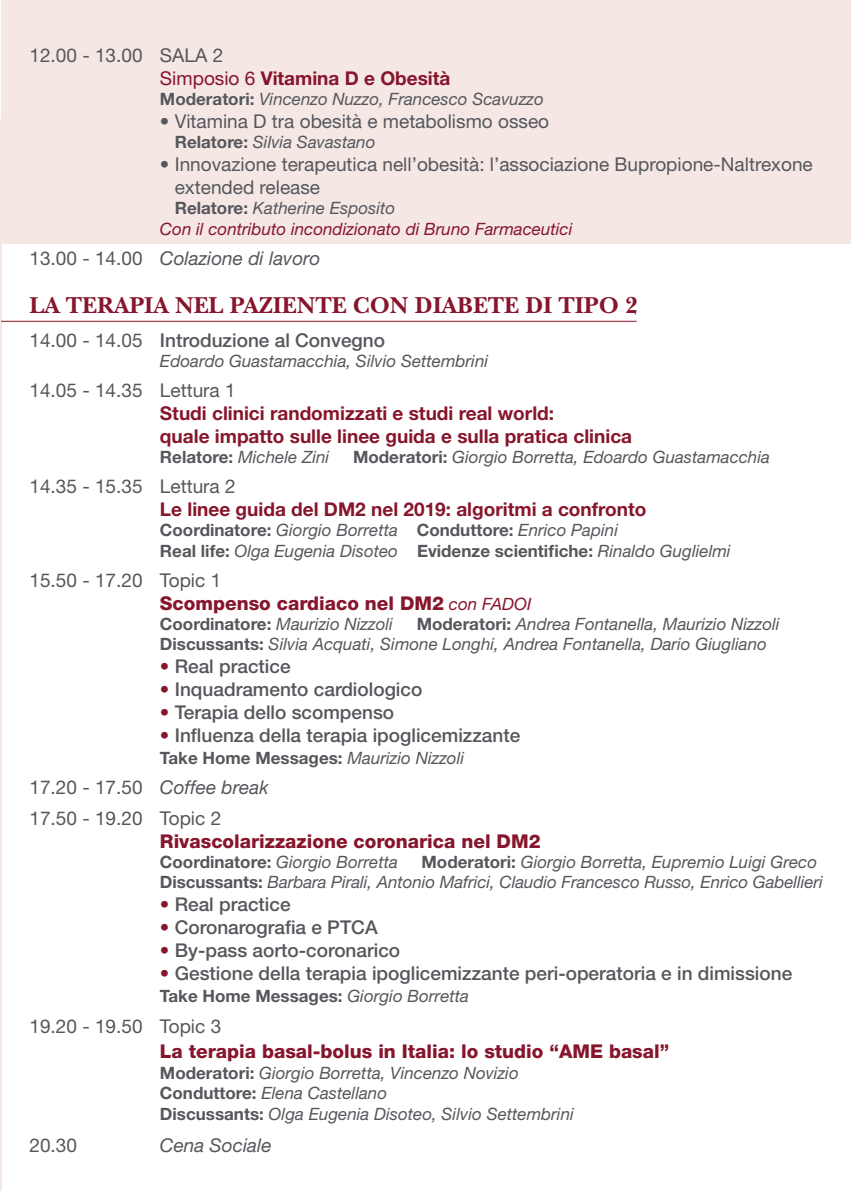
<style>
.page{position:relative;width:851px;height:1191px;background:#fff}
.page>*{position:absolute;margin:0;border:0;box-sizing:border-box;transform-origin:0 0}
.t1{font:700 24px "New Baskerville Std";color:#87152b}
.t2{font:500 19px "Helvetica Neue LT Std";color:#55575c}
.t3{font:19px/22.8px "Helvetica Neue LT Std";color:#55575c}
.t4{font:700 19px/22.8px "Helvetica Neue LT Std";color:#87152b}
.t5{font:800 19px/22.8px "Helvetica Neue LT Std";color:#87152b}
.t6{font:italic 19px "Helvetica Neue LT Std";color:#55575c}
.t7{font:italic 17px/20.4px "Helvetica Neue LT Std";color:#55575c}
.t8{font:italic 17px/20.4px "Helvetica Neue LT Std";color:#87152b}
.t9{font:700 17px "Helvetica Neue LT Std";color:#55575c}
.s1{font-weight:400;color:#55575c}
.s2{font-weight:400}
.s3{font-weight:700;font-style:normal}
.s4{font-weight:700;font-style:normal;color:#55575c}
.s5{color:#55575c}
.s6{font-style:normal}
.s7{font-weight:400;font-style:italic;font-size:17px}
.s8{color:#87152b}
.s9{font-weight:400;font-style:italic}
.s10{font-style:italic}
</style>
<div class="page">
<div style="left:1px;top:0;width:849px;height:244px;background:#f4e7e4"></div>
<hr style="left:0;top:119px;width:1px;height:1072px;background:#f4e7e4">
<hr style="left:1px;top:321px;width:635px;height:1px;background:#87152b">
<p class="t4" style="left:160px;top:43px;width:292px;text-indent:-130px"><span class="s1">12.00 - 13.00 SALA 2<br></span><span class="s2">Simposio 6</span> Vitamina D e Obesità</p>
<p class="t7" style="left:160px;top:88px;width:385px"><span class="s3">Moderatori:</span> Vincenzo Nuzzo, Francesco Scavuzzo</p>
<p class="t3" style="left:160px;top:109px;width:390px">• Vitamina D tra obesità e metabolismo osseo</p>
<p class="t7" style="left:175px;top:132px;width:202px"><span class="s3">Relatore:</span> Silvia Savastano</p>
<p class="t3" style="left:175px;top:153px;width:639px;text-indent:-15px">• Innovazione terapeutica nell’obesità: l’associazione Bupropione-Naltrexone extended release</p>
<p class="t8" style="left:160px;top:198px;width:414px;text-indent:15px"><span class="s4">Relatore:</span> <span class="s5">Katherine Esposito<br></span>Con il contributo incondizionato di Bruno Farmaceutici</p>
<p class="t6" style="left:29px;top:246px;width:292px"><span class="s6">13.00 - 14.00</span> Colazione di lavoro</p>
<h1 class="t1" style="left:29px;top:291px;width:609px">LA TERAPIA NEL PAZIENTE CON DIABETE DI TIPO 2</h1>
<p class="t2" style="left:29px;top:328px;width:357px"><span class="s2">14.00 - 14.05</span> Introduzione al Convegno</p>
<p class="t7" style="left:160px;top:350px;width:330px">Edoardo Guastamacchia, Silvio Settembrini</p>
<p class="t3" style="left:29px;top:379px;width:208px">14.05 - 14.35 Lettura 1</p>
<p class="t4" style="left:160px;top:401px;width:473px">Studi clinici randomizzati e studi real world:<br>quale impatto sulle linee guida e sulla pratica clinica</p>
<p class="t7" style="left:160px;top:446px;width:171px"><span class="s3">Relatore:</span> Michele Zini</p>
<p class="t7" style="left:353px;top:446px;width:418px"><span class="s3">Moderatori:</span> Giorgio Borretta, Edoardo Guastamacchia</p>
<p class="t3" style="left:29px;top:475px;width:208px">14.35 - 15.35 Lettura 2</p>
<p class="t4" style="left:160px;top:497px;width:488px">Le linee guida del DM2 nel 2019: algoritmi a confronto</p>
<p class="t7" style="left:160px;top:520px;width:572px"><span class="s3">Coordinatore:</span> Giorgio Borretta <span class="s3">Conduttore:</span> Enrico Papini<br><span class="s3">Real life:</span> Olga Eugenia Disoteo <span class="s3">Evidenze scientifiche:</span> Rinaldo Guglielmi</p>
<p class="t5" style="left:160px;top:568px;width:373px;text-indent:-130px"><span class="s1">15.50 - 17.20 Topic 1<br></span>Scompenso cardiaco nel DM2 <span class="s7">con FADOI</span></p>
<p class="t7" style="left:160px;top:613px;width:234px"><span class="s3">Coordinatore:</span> Maurizio Nizzoli</p>
<p class="t7" style="left:160px;top:613px;width:621px;text-indent:257px"><span class="s3">Moderatori:</span> Andrea Fontanella, Maurizio Nizzoli<br><span class="s3">Discussants:</span> Silvia Acquati, Simone Longhi, Andrea Fontanella, Dario Giugliano</p>
<p class="t2" style="left:160px;top:655px;width:132px"><span class="s8">•</span> Real practice</p>
<p class="t2" style="left:160px;top:678px;width:264px"><span class="s8">•</span> Inquadramento cardiologico</p>
<p class="t2" style="left:160px;top:700px;width:236px"><span class="s8">•</span> Terapia dello scompenso</p>
<p class="t2" style="left:160px;top:723px;width:362px"><span class="s8">•</span> Influenza della terapia ipoglicemizzante</p>
<p class="t9" style="left:160px;top:747px;width:306px">Take Home Messages: <span class="s9">Maurizio Nizzoli</span></p>
<p class="t3" style="left:29px;top:771px;width:240px;line-height:31.2px">17.20 - 17.50 <span class="s10">Coffee break<br></span>17.50 - 19.20 Topic 2</p>
<p class="t5" style="left:160px;top:829px;width:382px">Rivascolarizzazione coronarica nel DM2</p>
<p class="t7" style="left:160px;top:851px;width:239px"><span class="s3">Coordinatore:</span> Giorgio Borretta</p>
<p class="t7" style="left:160px;top:851px;width:664px;text-indent:261px"><span class="s3">Moderatori:</span> Giorgio Borretta, Eupremio Luigi Greco<br><span class="s3">Discussants:</span> Barbara Pirali, Antonio Mafrici, Claudio Francesco Russo, Enrico Gabellieri</p>
<p class="t2" style="left:160px;top:893px;width:132px"><span class="s8">•</span> Real practice</p>
<p class="t2" style="left:160px;top:916px;width:219px"><span class="s8">•</span> Coronarografia e PTCA</p>
<p class="t2" style="left:160px;top:938px;width:242px"><span class="s8">•</span> By-pass aorto-coronarico</p>
<p class="t2" style="left:160px;top:961px;width:633px"><span class="s8">•</span> Gestione della terapia ipoglicemizzante peri-operatoria e in dimissione</p>
<p class="t9" style="left:160px;top:985px;width:310px">Take Home Messages: <span class="s9">Giorgio Borretta</span></p>
<p class="t3" style="left:29px;top:1014px;width:193px">19.20 - 19.50 Topic 3</p>
<p class="t5" style="left:160px;top:1040px;width:510px">La terapia basal-bolus in Italia: lo studio “AME basal”</p>
<p class="t7" style="left:160px;top:1062px;width:415px"><span class="s3">Moderatori:</span> Giorgio Borretta, Vincenzo Novizio<br><span class="s3">Conduttore:</span> Elena Castellano<br><span class="s3">Discussants:</span> Olga Eugenia Disoteo, Silvio Settembrini</p>
<p class="t3" style="left:29px;top:1133px;width:49px">20.30</p>
</div>
